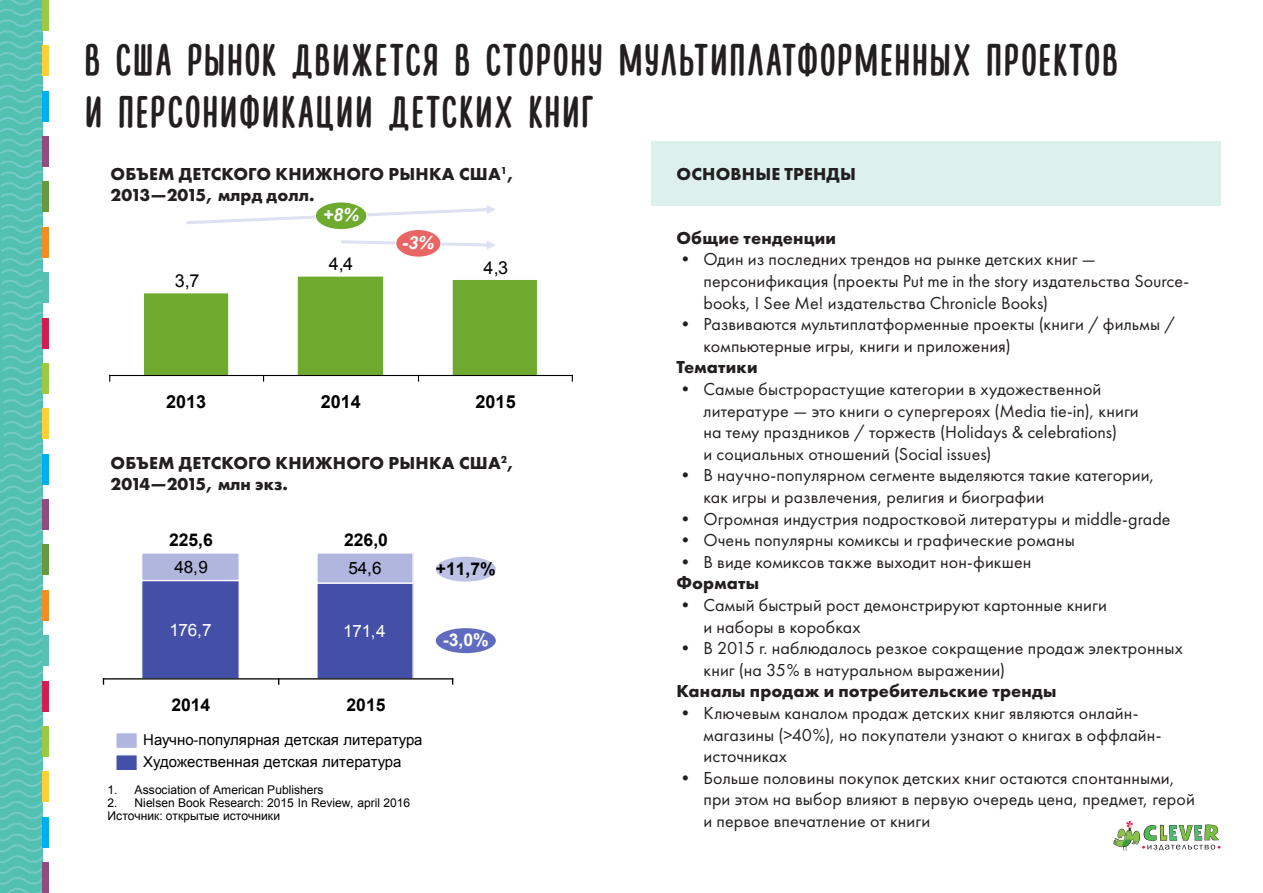
<style>
.page{position:relative;width:1263px;height:893px;background:#fff}
.page>*{position:absolute;margin:0;border:0;box-sizing:border-box;transform-origin:0 0}
.t1{font:700 43.5px "Lifehack Sans";letter-spacing:.065em;color:#231f20}
.t2{font:18px/21.6px "Futura New";letter-spacing:.005em;color:#231f20}
.t3{font:700 18px/21.6px "Futura New";letter-spacing:.01em;color:#231f20}
.t4{font:700 18px "Arial";letter-spacing:.005em;color:#000}
.t5{font:italic 700 18px "Arial";color:#fff}
.t6{font:17.85px "Arial";color:#000}
.t7{font:700 17.55px "Arial";color:#000}
.t8{font:700 17.55px "Arial";color:#fff}
.t9{font:17.1px "Arial";letter-spacing:-.02em;color:#fff}
.t10{font:17.1px "Arial";color:#000}
.t11{font:15px "Arial";color:#000}
.t12{font:12px/12.9px "Arial";letter-spacing:-.005em;color:#000}
</style>
<div class="page">
<svg style="left:0;top:0;width:43px;height:893px;background:#5ac2b4"></svg>
<div style="left:43px;top:862px;width:6px;height:31px;background:#924c82"></div>
<div style="left:43px;top:817px;width:6px;height:31px;background:#00afef"></div>
<div style="left:43px;top:771px;width:6px;height:31px;background:#fdd037"></div>
<div style="left:43px;top:726px;width:6px;height:31px;background:#99ca3f"></div>
<div style="left:43px;top:681px;width:6px;height:30px;background:#d11d4f"></div>
<div style="left:43px;top:635px;width:6px;height:31px;background:#57c1b4"></div>
<div style="left:43px;top:590px;width:6px;height:31px;background:#f68d22"></div>
<div style="left:43px;top:544px;width:6px;height:31px;background:#679a3e"></div>
<div style="left:43px;top:499px;width:6px;height:31px;background:#924c82"></div>
<div style="left:43px;top:454px;width:6px;height:31px;background:#00afef"></div>
<div style="left:43px;top:408px;width:6px;height:31px;background:#fdd037"></div>
<div style="left:43px;top:363px;width:6px;height:31px;background:#99ca3f"></div>
<div style="left:43px;top:318px;width:6px;height:31px;background:#d11d4f"></div>
<div style="left:43px;top:272px;width:6px;height:31px;background:#57c1b4"></div>
<div style="left:43px;top:227px;width:6px;height:31px;background:#f68d22"></div>
<div style="left:43px;top:181px;width:6px;height:31px;background:#679a3e"></div>
<div style="left:43px;top:136px;width:6px;height:31px;background:#924c82"></div>
<div style="left:43px;top:91px;width:6px;height:31px;background:#00afef"></div>
<div style="left:43px;top:45px;width:6px;height:31px;background:#fdd037"></div>
<div style="left:43px;top:0;width:6px;height:31px;background:#99ca3f"></div>
<svg style="left:1113px;top:820px;width:107px;height:31px"></svg>
<div style="left:651px;top:141px;width:569px;height:64px;background:#dcf0ec"></div>
<div style="left:143px;top:293px;width:86px;height:82px;background:#6daa2d"></div>
<div style="left:143px;top:292px;width:86px;height:84px;border:1px solid #fff"></div>
<div style="left:297px;top:276px;width:87px;height:99px;background:#6daa2d"></div>
<div style="left:297px;top:275px;width:87px;height:101px;border:1px solid #fff"></div>
<div style="left:452px;top:279px;width:85px;height:96px;background:#6daa2d"></div>
<div style="left:452px;top:279px;width:86px;height:97px;border:1px solid #fff"></div>
<hr style="left:110px;top:375px;width:462px;height:1px;background:#000">
<svg style="left:341px;top:240px;width:154px;height:10px"></svg>
<svg style="left:186px;top:205px;width:310px;height:19px"></svg>
<div style="left:396px;top:229px;width:45px;height:28px;background:#e76565;border-radius:50%"></div>
<div style="left:395px;top:229px;width:46px;height:29px;border:1px solid #fff;border-radius:50%"></div>
<div style="left:315px;top:202px;width:52px;height:28px;background:#6daa2d;border-radius:50%"></div>
<div style="left:315px;top:201px;width:52px;height:29px;border:1px solid #fff;border-radius:50%"></div>
<div style="left:142px;top:580px;width:97px;height:99px;background:#4450a8"></div>
<div style="left:141px;top:580px;width:99px;height:99px;border:1px solid #fff"></div>
<div style="left:317px;top:583px;width:96px;height:96px;background:#4450a8"></div>
<div style="left:316px;top:582px;width:98px;height:97px;border:1px solid #fff"></div>
<div style="left:142px;top:553px;width:97px;height:27px;background:#b1b6de"></div>
<div style="left:141px;top:552px;width:99px;height:29px;border:1px solid #fff"></div>
<div style="left:317px;top:553px;width:96px;height:30px;background:#b1b6de"></div>
<div style="left:316px;top:552px;width:98px;height:32px;border:1px solid #fff"></div>
<hr style="left:103px;top:678px;width:350px;height:1px;background:#000">
<div style="left:436px;top:628px;width:60px;height:25px;background:#5f6bbe;border-radius:50%"></div>
<div style="left:436px;top:557px;width:60px;height:25px;background:#bdc3e5;border-radius:50%"></div>
<div style="left:115px;top:754px;width:23px;height:17px;background:#4450a8;border:1px solid #fff"></div>
<div style="left:115px;top:732px;width:23px;height:17px;background:#b1b6de;border:1px solid #fff"></div>
<p class="t1" style="left:85px;top:36px;width:1034px">В США РЫНОК ДВИЖЕТСЯ В СТОРОНУ МУЛЬТИПЛАТФОРМЕННЫХ ПРОЕКТОВ</p>
<p class="t1" style="left:85px;top:88px;width:510px">И ПЕРСОНИФИКАЦИИ ДЕТСКИХ КНИГ</p>
<p class="t3" style="left:111px;top:162px;width:406px">ОБЪЕМ ДЕТСКОГО КНИЖНОГО РЫНКА США<sup>1</sup>,</p>
<p class="t3" style="left:111px;top:184px;width:205px">2013—2015, млрд долл.</p>
<p class="t3" style="left:677px;top:162px;width:181px">ОСНОВНЫЕ ТРЕНДЫ</p>
<p class="t6" style="left:175px;top:269px;width:26px">3,7</p>
<p class="t4" style="left:166px;top:390px;width:42px">2013</p>
<p class="t5" style="left:323px;top:203px;width:38px">+8%</p>
<p class="t5" style="left:402px;top:231px;width:34px">-3%</p>
<p class="t6" style="left:329px;top:252px;width:26px">4,4</p>
<p class="t6" style="left:484px;top:256px;width:26px">4,3</p>
<p class="t4" style="left:321px;top:390px;width:42px">2014</p>
<p class="t4" style="left:475px;top:390px;width:42px">2015</p>
<p class="t3" style="left:111px;top:451px;width:406px">ОБЪЕМ ДЕТСКОГО КНИЖНОГО РЫНКА США<sup>2</sup>,<br>2014—2015, млн экз.</p>
<p class="t7" style="left:169px;top:528px;width:45px">225,6</p>
<p class="t7" style="left:344px;top:528px;width:45px">226,0</p>
<p class="t10" style="left:175px;top:555px;width:35px">48,9</p>
<p class="t10" style="left:349px;top:557px;width:35px">54,6</p>
<p class="t9" style="left:169px;top:618px;width:44px">176,7</p>
<p class="t9" style="left:343px;top:620px;width:44px">171,4</p>
<p class="t7" style="left:171px;top:693px;width:40px">2014</p>
<p class="t7" style="left:347px;top:693px;width:40px">2015</p>
<p class="t7" style="left:436px;top:557px;width:61px">+11,7%</p>
<p class="t8" style="left:443px;top:628px;width:47px">-3,0%</p>
<p class="t11" style="left:143px;top:730px;width:281px">Научно-популярная детская литература</p>
<p class="t12" style="left:108px;top:783px;width:217px">1. Associat on of American Publishers</p>
<p class="t12" style="left:108px;top:796px;width:304px">2. Nielsen Book Res arch: 2015 In Review, april 2016<br>Источник: открытые источник</p>
<p class="t11" style="left:156px;top:730px;width:281px">Научно-популярная детская литература</p>
<p class="t12" style="left:120px;top:783px;width:217px">1. Association of American Publishers</p>
<p class="t12" style="left:120px;top:796px;width:304px">2. Nielsen Book Research: 2015 In Review, april 2016<br>Источник: открытые источник</p>
<p class="t11" style="left:143px;top:752px;width:260px">Художественная детская литература</p>
<p class="t11" style="left:156px;top:752px;width:260px">Художественная детская литература</p>
<p class="t3" style="left:676px;top:226px;width:161px">Общие тенденции</p>
<p class="t2" style="left:703px;top:248px;width:487px;text-indent:-27px">• Один из последних трендов на рынке детских книг — персонификация (проекты Put me in the story издательства Source&shy;books, I See Me! издательства Chronicle Books)</p>
<p class="t2" style="left:703px;top:313px;width:473px;text-indent:-27px">• Развиваются мультиплатформенные проекты (книги / фильмы / компьютерные игры, книги и приложения)</p>
<p class="t3" style="left:676px;top:356px;width:83px">Тематики</p>
<p class="t2" style="left:703px;top:378px;width:437px;text-indent:-27px">• Самые быстрорастущие категории в художественной литературе — это книги о супергероях (Media tie-in), книги на тему праздников / торжеств (Holidays &amp; celebrations)<br>и социальных отношений (Social issues)</p>
<p class="t2" style="left:703px;top:464px;width:452px;text-indent:-27px">• В научно-популярном сегменте выделяются такие категории, как игры и развлечения, религия и биографии</p>
<p class="t2" style="left:676px;top:508px;width:495px">• Огромная индустрия подростковой литературы и middle-grade</p>
<p class="t2" style="left:676px;top:529px;width:400px">• Очень популярны комиксы и графические романы</p>
<p class="t2" style="left:676px;top:551px;width:356px">• В виде комиксов также выходит нон-фикшен</p>
<p class="t3" style="left:676px;top:572px;width:84px">Форматы</p>
<p class="t2" style="left:703px;top:594px;width:405px;text-indent:-27px">• Cамый быстрый рост демонстрируют картонные книги и наборы в коробках</p>
<p class="t2" style="left:703px;top:637px;width:481px;text-indent:-27px">• В 2015 г. наблюдалось резкое сокращение продаж электронных книг (на 35% в натуральном выражении)</p>
<p class="t3" style="left:676px;top:680px;width:382px">Каналы продаж и потребительские тренды</p>
<p class="t2" style="left:703px;top:702px;width:459px;text-indent:-27px">• Ключевым каналом продаж детских книг являются онлайн&shy;магазины (&gt;40%), но покупатели узнают о книгах в оффлайн&shy;источниках</p>
<p class="t2" style="left:703px;top:767px;width:493px;text-indent:-27px">• Больше половины покупок детских книг остаются спонтанными, при этом на выбор влияют в первую очередь цена, предмет, герой и первое впечатление от книги</p>
</div>
